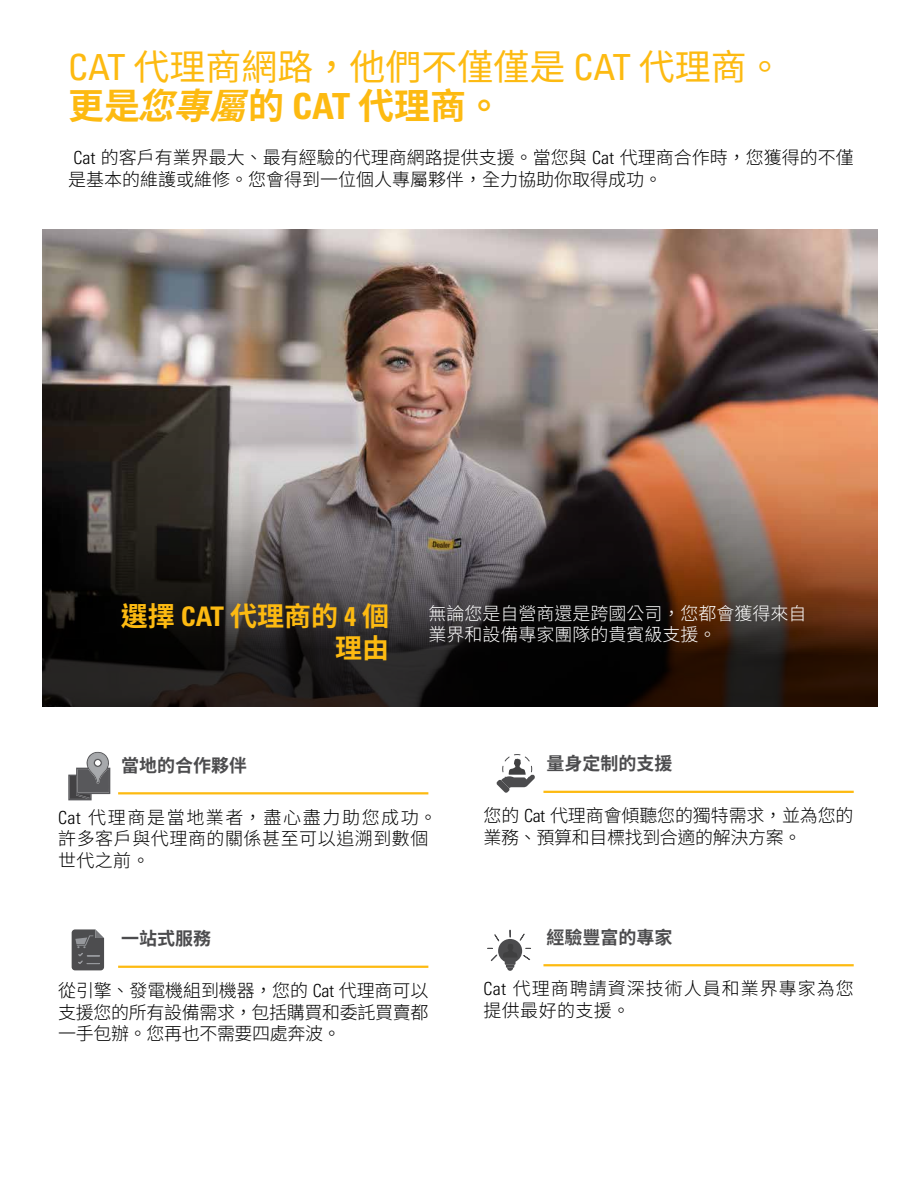
<style>
.page{position:relative;width:918px;height:1188px;background:#fff}
.page>*{position:absolute;margin:0;border:0;box-sizing:border-box;transform-origin:0 0}
.t1{font:36px/39px "Noto Sans CJ Ktc";color:#fdba11}
.t2{font:700 27px/32.4px "Noto Sans CJ Ktc";color:#fdba11;text-align:right}
.t3{font:300 18px/21.6px "Noto Sans CJ Ktc";color:#000}
.t4{font:300 18px/21.6px "Noto Sans CJ Ktc";letter-spacing:.03em;color:#000}
.t5{font:300 18px/21.6px "Noto Sans CJ Ktc";color:#fff}
.t6{font:300 18px/21.6px "Noto Sans CJ Ktc";letter-spacing:.055em;color:#000}
.t7{font:700 18px "Noto Sans CJ Ktc";color:#4c4c4e}
.s1{font-family:"Univers LT Std";font-stretch:condensed}
.s2{font-weight:700}
.s3{font-weight:700;font-style:italic}
.s4{font-family:"Univers LT Std";font-weight:700;font-stretch:condensed}
</style>
<div class="page">
<hr style="left:118px;top:792px;width:310px;height:2px;background:#fdba11">
<hr style="left:118px;top:966px;width:310px;height:2px;background:#fdba11">
<hr style="left:543px;top:791px;width:311px;height:2px;background:#fdba11">
<hr style="left:543px;top:964px;width:311px;height:2px;background:#fdba11">
<svg style="left:72px;top:929px;width:32px;height:41px"></svg>
<svg style="left:487px;top:929px;width:44px;height:42px"></svg>
<svg style="left:496px;top:754px;width:39px;height:39px"></svg>
<svg style="left:68px;top:752px;width:42px;height:48px"></svg>
<img style="left:42px;top:234px;width:836px;height:473px">
<h1 class="t1" style="left:68px;top:48px;width:716px"><span class="s1">CAT</span> 代理商網路，他們不僅僅是 <span class="s1">CAT</span> 代理商。<span class="s2">更是</span><span class="s3">您專屬</span><span class="s2">的</span> <span class="s4">CAT</span> <span class="s2">代理商。</span></h1>
<p class="t3" style="left:68px;top:147px;width:787px"><span class="s1">Cat</span> 的客戶有業界最大、最有經驗的代理商網路提供支援。當您與 <span class="s1">Cat</span> 代理商合作時，您獲得的不僅是基本的維護或維修。您會得到一位個人專屬夥伴，全力協助你取得成功。</p>
<h2 class="t2" style="left:121px;top:601px;width:270px">選擇 <span class="s1">CAT</span> 代理商的 <span class="s1">4</span> 個理由</h2>
<p class="t5" style="left:428px;top:603px;width:380px">無論您是自營商還是跨國公司，您都會獲得來自業界和設備專家團隊的貴賓級支援。</p>
<p class="t7" style="left:121px;top:755px;width:127px">當地的合作夥伴</p>
<p class="t7" style="left:546px;top:754px;width:127px">量身定制的支援</p>
<p class="t4" style="left:58px;top:807px;width:381px"><span class="s1">Cat</span> 代理商是當地業者，盡心盡力助您成功。許多客戶與代理商的關係甚至可以追溯到數個世代之前。</p>
<p class="t3" style="left:484px;top:805px;width:372px">您的 <span class="s1">Cat</span> 代理商會傾聽您的獨特需求，並為您的業務、預算和目標找到合適的解決方案。</p>
<p class="t7" style="left:121px;top:929px;width:91px">一站式服務</p>
<p class="t7" style="left:546px;top:927px;width:127px">經驗豐富的專家</p>
<p class="t3" style="left:58px;top:980px;width:372px;text-align:justify">從引擎、發電機組到機器，您的 <span class="s1">Cat</span> 代理商可以支援您的所有設備需求，包括購買和委託買賣都一手包辦。您再也不需要四處奔波。</p>
<p class="t6" style="left:484px;top:978px;width:372px"><span class="s1">Cat</span> 代理商聘請資深技術人員和業界專家為您提供最好的支援。</p>
</div>
